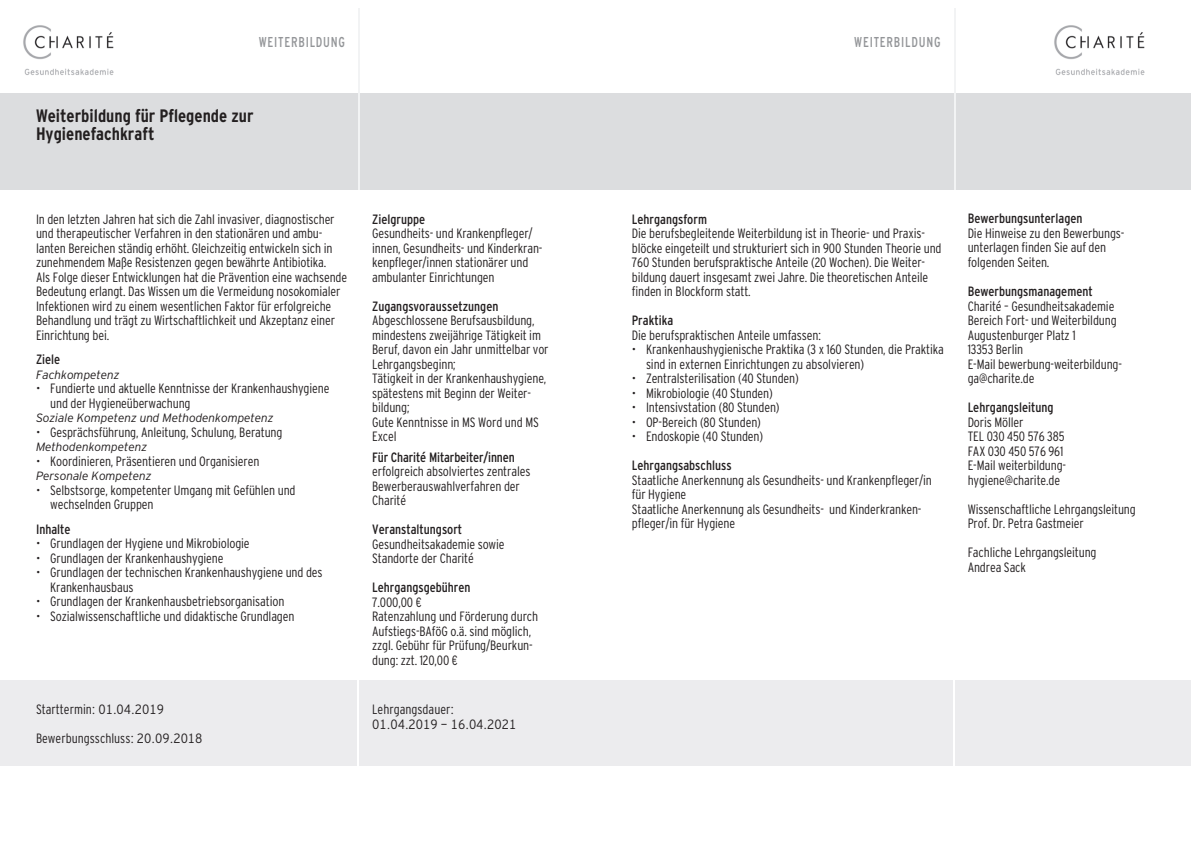
<style>
.page{position:relative;width:1191px;height:842px;background:#fff}
.page>*{position:absolute;margin:0;border:0;box-sizing:border-box;transform-origin:0 0}
.t1{font:700 condensed 18px/18px "Interstate";color:#231f20}
.t2{font:condensed 14.3px "Interstate";letter-spacing:.06em;color:#939598;scale:.91 1}
.t3{font:300 condensed 13.5px/14.5px "Interstate";letter-spacing:-.01em;color:#231f20}
.t4{font:condensed 13.5px "Interstate Tab";color:#231f20}
.t5{font:300 condensed 13.5px/29px "Interstate Tab";color:#231f20}
.t6{font:condensed 13.5px "Interstate";letter-spacing:-.01em;color:#231f20}
.t7{font:italic 300 12px "Interstate";letter-spacing:-.01em;color:#231f20}
</style>
<div class="page">
<img style="left:23px;top:25px;width:91px;height:50px">
<img style="left:1054px;top:25px;width:91px;height:50px">
<div style="left:0;top:94px;width:595px;height:96px;background:#dcdddf"></div>
<div style="left:595px;top:94px;width:596px;height:96px;background:#dcdddf"></div>
<hr style="left:954px;top:9px;width:1px;height:181px;background:#f2f3f4">
<hr style="left:358px;top:9px;width:2px;height:181px;background:#f2f3f4">
<div style="left:0;top:680px;width:595px;height:85px;background:#ececee"></div>
<div style="left:595px;top:680px;width:596px;height:85px;background:#ececee"></div>
<hr style="left:357px;top:680px;width:1px;height:85px;background:#fff">
<hr style="left:952px;top:680px;width:2px;height:85px;background:#fff">
<p class="t2" style="left:259px;top:34px;width:96px">weiterbildung</p>
<p class="t2" style="left:854px;top:34px;width:96px">weiterbildung</p>
<h1 class="t1" style="left:36px;top:107px;width:219px">Weiterbildung für Pflegende zur<br>Hygienefachkraft</h1>
<p class="t3" style="left:36px;top:211px;width:313px">In den letzten Jahren hat sich die Zahl invasiver, diagnostischer und therapeutischer Verfahren in den stationären und ambu&shy;lanten Bereichen ständig erhöht. Gleichzeitig entwickeln sich in zunehmendem Maße Resistenzen gegen bewährte Antibiotika.<br>Als Folge dieser Entwicklungen hat die Prävention eine wachsende Bedeutung erlangt. Das Wissen um die Vermeidung nosokomialer Infektionen wird zu einem wesentlichen Faktor für erfolgreiche Behandlung und trägt zu Wirtschaftlichkeit und Akzeptanz einer Einrichtung bei.</p>
<p class="t4" style="left:36px;top:352px;width:26px">Ziele</p>
<p class="t7" style="left:36px;top:368px;width:85px">Fachkompetenz</p>
<p class="t3" style="left:50px;top:381px;width:281px;text-indent:-14px">• Fundierte und aktuelle Kenntnisse der Krankenhaushygiene und der Hygieneüberwachung</p>
<p class="t7" style="left:36px;top:411px;width:239px">Soziale Kompetenz und Methodenkompetenz</p>
<p class="t3" style="left:36px;top:424px;width:248px">• Gesprächsführung, Anleitung, Schulung, Beratung</p>
<p class="t7" style="left:36px;top:440px;width:113px">Methodenkompetenz</p>
<p class="t3" style="left:36px;top:453px;width:225px">• Koordinieren, Präsentieren und Organisieren</p>
<p class="t7" style="left:36px;top:469px;width:117px">Personale Kompetenz</p>
<p class="t3" style="left:50px;top:482px;width:247px;text-indent:-14px">• Selbstsorge, kompetenter Umgang mit Gefühlen und wechselnden Gruppen</p>
<p class="t4" style="left:36px;top:521px;width:36px">Inhalte</p>
<p class="t3" style="left:36px;top:536px;width:215px">• Grundlagen der Hygiene und Mikrobiologie</p>
<p class="t3" style="left:36px;top:550px;width:189px">• Grundlagen der Krankenhaushygiene</p>
<p class="t3" style="left:50px;top:565px;width:274px;text-indent:-14px">• Grundlagen der technischen Krankenhaushygiene und des<br>Krankenhausbaus</p>
<p class="t3" style="left:36px;top:594px;width:250px">• Grundlagen der Krankenhausbetriebsorganisation</p>
<p class="t3" style="left:36px;top:608px;width:260px">• Sozialwissenschaftliche und didaktische Grundlagen</p>
<p class="t4" style="left:372px;top:211px;width:55px">Zielgruppe</p>
<p class="t3" style="left:372px;top:226px;width:172px">Gesundheits- und Krankenpfleger/ innen, Gesundheits- und Kinderkran&shy;kenpfleger/innen stationärer und ambulanter Einrichtungen</p>
<p class="t4" style="left:372px;top:298px;width:128px">Zugangsvoraussetzungen</p>
<p class="t3" style="left:372px;top:313px;width:178px">Abgeschlossene Berufsausbildung, mindestens zweijährige Tätigkeit im<br>Beruf, davon ein Jahr unmittelbar vor<br>Lehrgangsbeginn;<br>Tätigkeit in der Krankenhaushygiene, spätestens mit Beginn der Weiter&shy;bildung;<br>Gute Kenntnisse in MS Word und MS<br>Excel</p>
<p class="t6" style="left:372px;top:449px;width:144px">Für Charité Mitarbeiter/innen</p>
<p class="t3" style="left:372px;top:464px;width:160px">erfolgreich absolviertes zentrales<br>Bewerberauswahlverfahren der<br>Charité</p>
<p class="t4" style="left:372px;top:522px;width:92px">Veranstaltungsort</p>
<p class="t3" style="left:372px;top:536px;width:134px">Gesundheitsakademie sowie<br>Standorte der Charité</p>
<p class="t4" style="left:372px;top:580px;width:100px">Lehrgangsgebühren</p>
<p class="t3" style="left:372px;top:594px;width:167px">7.000,00 €<br>Ratenzahlung und Förderung durch<br>Aufstiegs-BAföG o.ä. sind möglich, zzgl. Gebühr für Prüfung/Beurkun&shy;dung: zzt. 120,00 €</p>
<p class="t4" style="left:632px;top:211px;width:77px">Lehrgangsform</p>
<p class="t3" style="left:632px;top:226px;width:311px">Die berufsbegleitende Weiterbildung ist in Theorie- und Praxis&shy;blöcke eingeteilt und strukturiert sich in 900 Stunden Theorie und 760 Stunden berufspraktische Anteile (20 Wochen). Die Weiter&shy;bildung dauert insgesamt zwei Jahre. Die theoretischen Anteile finden in Blockform statt.</p>
<p class="t4" style="left:632px;top:313px;width:43px">Praktika</p>
<p class="t3" style="left:632px;top:327px;width:190px">Die berufspraktischen Anteile umfassen:</p>
<p class="t3" style="left:646px;top:342px;width:299px;text-indent:-14px">• Krankenhaushygienische Praktika (3 x 160 Stunden, die Praktika sind in externen Einrichtungen zu absolvieren)</p>
<p class="t3" style="left:632px;top:371px;width:168px">• Zentralsterilisation (40 Stunden)</p>
<p class="t3" style="left:632px;top:385px;width:142px">• Mikrobiologie (40 Stunden)</p>
<p class="t3" style="left:632px;top:400px;width:149px">• Intensivstation (80 Stunden)</p>
<p class="t3" style="left:632px;top:414px;width:131px">• OP-Bereich (80 Stunden)</p>
<p class="t3" style="left:632px;top:429px;width:133px">• Endoskopie (40 Stunden)</p>
<p class="t4" style="left:632px;top:458px;width:101px">Lehrgangsabschluss</p>
<p class="t3" style="left:632px;top:472px;width:301px">Staatliche Anerkennung als Gesundheits- und Krankenpfleger/in für Hygiene<br>Staatliche Anerkennung als Gesundheits- und Kinderkranken&shy;pfleger/in für Hygiene</p>
<p class="t4" style="left:967px;top:211px;width:116px">Bewerbungsunterlagen</p>
<p class="t3" style="left:967px;top:226px;width:158px">Die Hinweise zu den Bewerbungs&shy;unterlagen finden Sie auf den folgenden Seiten.</p>
<p class="t4" style="left:967px;top:284px;width:127px">Bewerbungsmanagement</p>
<p class="t3" style="left:967px;top:298px;width:156px">Charité – Gesundheitsakademie<br>Bereich Fort- und Weiterbildung<br>Augustenburger Platz 1<br>13353 Berlin<br>E-Mail bewerbung-weiterbildung&shy;ga@charite.de</p>
<p class="t4" style="left:967px;top:400px;width:87px">Lehrgangsleitung</p>
<p class="t3" style="left:967px;top:414px;width:100px">Doris Möller<br>TEL 030 450 576 385<br>FAX 030 450 576 961<br>E-Mail weiterbildung&shy;hygiene@charite.de</p>
<p class="t3" style="left:967px;top:501px;width:170px">Wissenschaftliche Lehrgangsleitung<br>Prof. Dr. Petra Gastmeier</p>
<p class="t3" style="left:967px;top:545px;width:130px">Fachliche Lehrgangsleitung<br>Andrea Sack</p>
<p class="t5" style="left:36px;top:695px;width:168px">Starttermin: 01.04.2019<br>Bewerbungsschluss: 20.09.2018</p>
<p class="t5" style="left:372px;top:702px;width:146px;line-height:14.5px">Lehrgangsdauer:<br>01.04.2019 - 16.04.2021</p>
</div>
